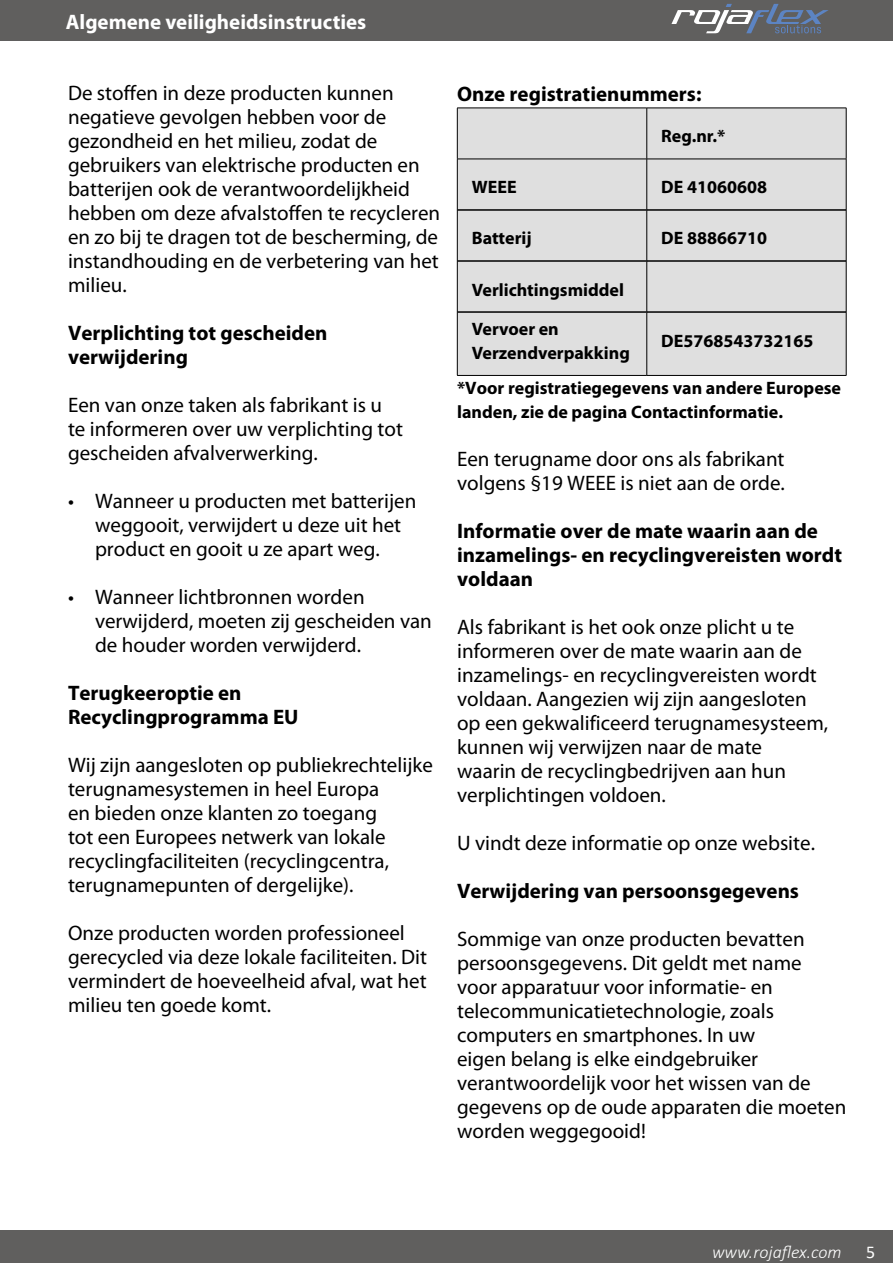
<style>
.page{position:relative;width:893px;height:1263px;background:#fff}
.page>*{position:absolute;margin:0;border:0;box-sizing:border-box;transform-origin:0 0}
.t1{font:21px/24px "Myriad Pro";color:#000}
.t2{font:700 21px/24px "Myriad Pro";color:#000}
.t3{font:700 21px "Myriad Pro";color:#fff}
.t4{font:700 18px/24px "Myriad Pro";color:#000}
.t5{font:italic 300 18px "Calibri";color:#fff}
.t6{font:18px "Calibri";color:#fff}
</style>
<div class="page">
<div style="left:0;top:0;width:893px;height:41px;background:#605f5e"></div>
<div style="left:0;top:1230px;width:893px;height:33px;background:#605f5e"></div>
<svg style="left:671px;top:4px;width:158px;height:29px"></svg>
<div style="left:458px;top:109px;width:388px;height:266px;background:#dfdfdf"></div>
<hr style="left:457px;top:209px;width:190px;height:2px;background:#000">
<hr style="left:647px;top:209px;width:199px;height:2px;background:#000">
<hr style="left:457px;top:260px;width:190px;height:2px;background:#000">
<hr style="left:647px;top:260px;width:199px;height:2px;background:#000">
<hr style="left:457px;top:311px;width:190px;height:2px;background:#000">
<hr style="left:647px;top:311px;width:199px;height:2px;background:#000">
<hr style="left:457px;top:108px;width:190px;height:1px;background:#000">
<hr style="left:457px;top:108px;width:1px;height:51px;background:#000">
<hr style="left:647px;top:108px;width:199px;height:1px;background:#000">
<hr style="left:646px;top:108px;width:1px;height:51px;background:#000">
<hr style="left:846px;top:108px;width:1px;height:51px;background:#000">
<hr style="left:457px;top:159px;width:190px;height:1px;background:#000">
<hr style="left:647px;top:159px;width:199px;height:1px;background:#000">
<hr style="left:457px;top:159px;width:1px;height:51px;background:#000">
<hr style="left:646px;top:159px;width:1px;height:51px;background:#000">
<hr style="left:846px;top:159px;width:1px;height:51px;background:#000">
<hr style="left:457px;top:210px;width:1px;height:51px;background:#000">
<hr style="left:646px;top:210px;width:1px;height:51px;background:#000">
<hr style="left:846px;top:210px;width:1px;height:51px;background:#000">
<hr style="left:457px;top:261px;width:1px;height:51px;background:#000">
<hr style="left:646px;top:261px;width:1px;height:51px;background:#000">
<hr style="left:846px;top:261px;width:1px;height:51px;background:#000">
<hr style="left:457px;top:312px;width:1px;height:63px;background:#000">
<hr style="left:646px;top:312px;width:1px;height:63px;background:#000">
<hr style="left:846px;top:312px;width:1px;height:63px;background:#000">
<hr style="left:457px;top:375px;width:190px;height:1px;background:#000">
<hr style="left:647px;top:375px;width:199px;height:1px;background:#000">
<p class="t3" style="left:66px;top:10px;width:302px">Algemene veiligheidsinstructies</p>
<p class="t1" style="left:68px;top:81px;width:374px">De stoffen in deze producten kunnen negatieve gevolgen hebben voor de gezondheid en het milieu, zodat de gebruikers van elektrische producten en batterijen ook de verantwoordelijkheid hebben om deze afvalstoffen te recycleren en zo bij te dragen tot de bescherming, de instandhouding en de verbetering van het milieu.</p>
<p class="t2" style="left:68px;top:321px;width:261px">Verplichting tot gescheiden verwijdering</p>
<p class="t1" style="left:68px;top:393px;width:337px">Een van onze taken als fabrikant is u te informeren over uw verplichting tot gescheiden afvalverwerking.</p>
<p class="t1" style="left:68px;top:489px;width:350px;text-align:center">• Wanneer u producten met batterijen weggooit, verwijdert u deze uit het product en gooit u ze apart weg.</p>
<p class="t1" style="left:95px;top:585px;width:338px;text-indent:-27px">• Wanneer lichtbronnen worden verwijderd, moeten zij gescheiden van de houder worden verwijderd.</p>
<p class="t2" style="left:68px;top:681px;width:232px">Terugkeeroptie en<br>Recyclingprogramma EU</p>
<p class="t1" style="left:68px;top:753px;width:366px">Wij zijn aangesloten op publiekrechtelijke terugnamesystemen in heel Europa<br>en bieden onze klanten zo toegang<br>tot een Europees netwerk van lokale recyclingfaciliteiten (recyclingcentra, terugnamepunten of dergelijke).</p>
<p class="t1" style="left:68px;top:921px;width:361px">Onze producten worden professioneel gerecycled via deze lokale faciliteiten. Dit vermindert de hoeveelheid afval, wat het milieu ten goede komt.</p>
<p class="t2" style="left:457px;top:82px;width:246px">Onze registratienummers:</p>
<p class="t4" style="left:661px;top:125px;width:66px">Reg.nr.*</p>
<p class="t4" style="left:472px;top:176px;width:46px">WEEE</p>
<p class="t4" style="left:661px;top:176px;width:107px">DE 41060608</p>
<p class="t4" style="left:472px;top:227px;width:61px">Batterij</p>
<p class="t4" style="left:661px;top:227px;width:107px">DE 88866710</p>
<p class="t4" style="left:472px;top:270px;width:154px;line-height:39px">Verlichtingsmiddel<br>Vervoer en</p>
<p class="t4" style="left:472px;top:341px;width:160px">Verzendverpakking</p>
<p class="t4" style="left:661px;top:329px;width:154px">DE5768543732165</p>
<p class="t4" style="left:457px;top:376px;width:385px">*Voor registratiegegevens van andere Europese landen, zie de pagina Contactinformatie.</p>
<p class="t1" style="left:457px;top:447px;width:329px">Een terugname door ons als fabrikant volgens §19 WEEE is niet aan de orde.</p>
<p class="t2" style="left:457px;top:519px;width:386px">Informatie over de mate waarin aan de inzamelings- en recyclingvereisten wordt voldaan</p>
<p class="t1" style="left:457px;top:615px;width:373px">Als fabrikant is het ook onze plicht u te informeren over de mate waarin aan de inzamelings- en recyclingvereisten wordt voldaan. Aangezien wij zijn aangesloten op een gekwalificeerd terugnamesysteem, kunnen wij verwijzen naar de mate<br>waarin de recyclingbedrijven aan hun verplichtingen voldoen.</p>
<p class="t1" style="left:457px;top:831px;width:359px">U vindt deze informatie op onze website.</p>
<p class="t2" style="left:457px;top:879px;width:343px">Verwijdering van persoonsgegevens</p>
<p class="t1" style="left:457px;top:927px;width:391px">Sommige van onze producten bevatten persoonsgegevens. Dit geldt met name voor apparatuur voor informatie- en telecommunicatietechnologie, zoals computers en smartphones. In uw<br>eigen belang is elke eindgebruiker verantwoordelijk voor het wissen van de gegevens op de oude apparaten die moeten worden weggegooid!</p>
<p class="t5" style="left:712px;top:1241px;width:131px">www.rojaflex.com</p>
<p class="t6" style="left:866px;top:1239px;width:11px">5</p>
</div>
